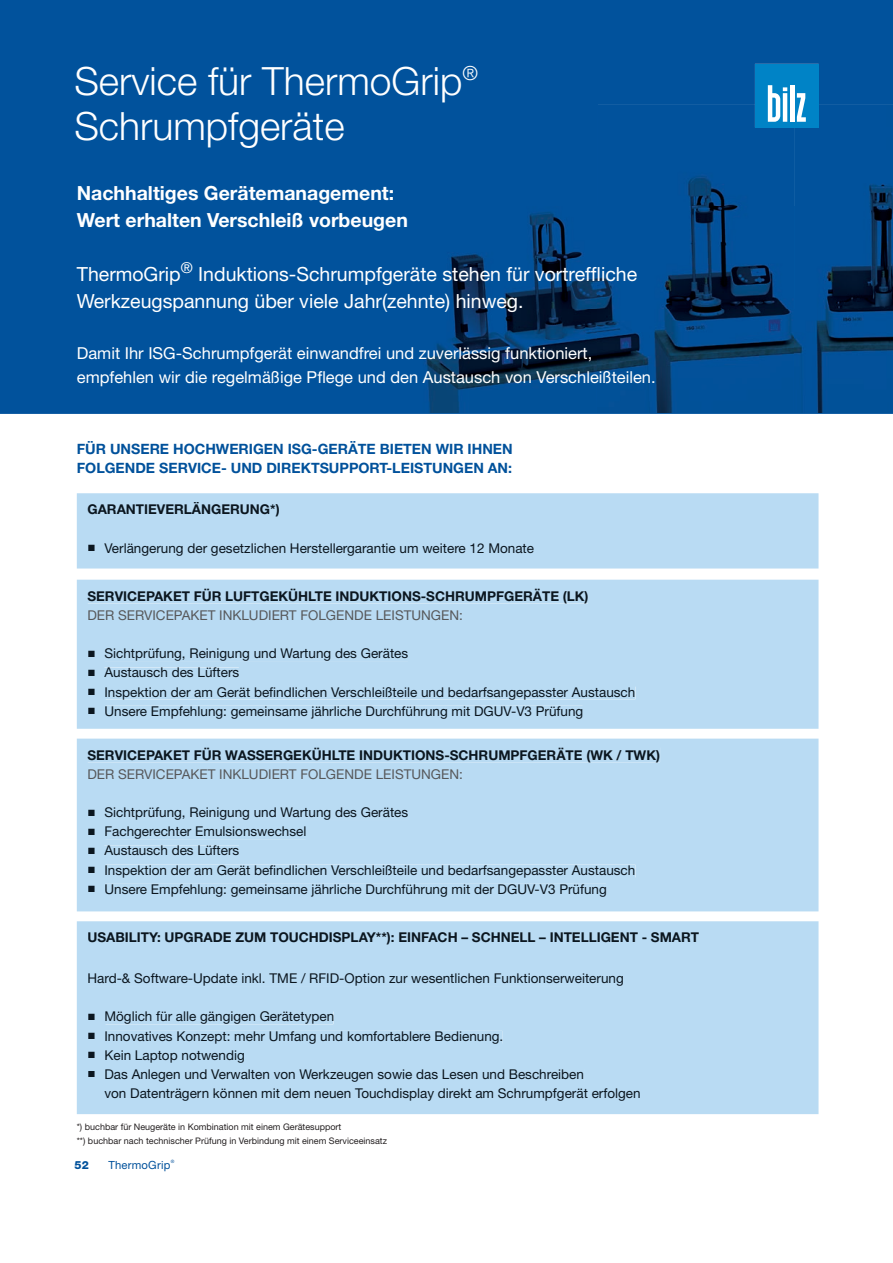
<style>
.page{position:relative;width:893px;height:1263px;background:#fff}
.page>*{position:absolute;margin:0;border:0;box-sizing:border-box;transform-origin:0 0}
.t1{font:300 39px/45px "Helvetica Neue LT";color:#fff}
.t2{font:19.5px/27px "Helvetica Neue LT";color:#fff}
.t3{font:700 19.5px/27px "Helvetica Neue LT";color:#fff}
.t4{font:16.5px/24px "Helvetica Neue LT";color:#fff}
.t5{font:700 14.25px/19.2px "Helvetica Neue LT";color:#01519b}
.t6{font:13.5px/19.2px "Helvetica Neue LT";color:#0b161f}
.t7{font:700 13.5px "Helvetica Neue LT";color:#0b161f}
.t8{font:13.5px "Helvetica Neue LT";color:#57585a}
.t9{font:11.25px "Helvetica Neue LT";letter-spacing:.02em;color:#01519b}
.t10{font:800 11.25px "Helvetica Neue LT";color:#01519b}
.t11{font:9px/13.5px "Helvetica Neue LT";color:#231f20}
.t12{font:4.5px "Helvetica Neue LT";color:#01519b}
.s1{font-family:"Arial"}
</style>
<div class="page">
<div style="left:0;top:0;width:893px;height:414px;background:#01529c"></div>
<img style="left:401px;top:104px;width:492px;height:308px">
<div style="left:77px;top:493px;width:741px;height:75px;background:#b9dbf3"></div>
<div style="left:88px;top:502px;width:191px;height:15px;background:#b9dbf3"></div>
<div style="left:88px;top:545px;width:7px;height:6px;background:#b9dbf3"></div>
<div style="left:104px;top:543px;width:430px;height:12px;background:#b9dbf3"></div>
<div style="left:77px;top:580px;width:741px;height:149px;background:#b9dbf3"></div>
<div style="left:88px;top:588px;width:500px;height:15px;background:#b9dbf3"></div>
<div style="left:89px;top:610px;width:373px;height:10px;background:#b9dbf3"></div>
<div style="left:88px;top:650px;width:7px;height:7px;background:#b9dbf3"></div>
<div style="left:105px;top:648px;width:303px;height:13px;background:#b9dbf3"></div>
<div style="left:88px;top:670px;width:7px;height:6px;background:#b9dbf3"></div>
<div style="left:104px;top:668px;width:135px;height:9px;background:#b9dbf3"></div>
<div style="left:88px;top:689px;width:7px;height:6px;background:#b9dbf3"></div>
<div style="left:106px;top:687px;width:529px;height:12px;background:#b9dbf3"></div>
<div style="left:88px;top:708px;width:7px;height:6px;background:#b9dbf3"></div>
<div style="left:105px;top:706px;width:477px;height:12px;background:#b9dbf3"></div>
<div style="left:77px;top:739px;width:741px;height:172px;background:#b9dbf3"></div>
<div style="left:88px;top:747px;width:572px;height:15px;background:#b9dbf3"></div>
<div style="left:89px;top:769px;width:373px;height:10px;background:#b9dbf3"></div>
<div style="left:88px;top:809px;width:7px;height:7px;background:#b9dbf3"></div>
<div style="left:105px;top:807px;width:303px;height:13px;background:#b9dbf3"></div>
<div style="left:88px;top:828px;width:7px;height:7px;background:#b9dbf3"></div>
<div style="left:106px;top:827px;width:200px;height:12px;background:#b9dbf3"></div>
<div style="left:88px;top:848px;width:7px;height:6px;background:#b9dbf3"></div>
<div style="left:104px;top:846px;width:135px;height:10px;background:#b9dbf3"></div>
<div style="left:88px;top:867px;width:7px;height:6px;background:#b9dbf3"></div>
<div style="left:106px;top:865px;width:529px;height:12px;background:#b9dbf3"></div>
<div style="left:88px;top:886px;width:7px;height:6px;background:#b9dbf3"></div>
<div style="left:105px;top:884px;width:501px;height:12px;background:#b9dbf3"></div>
<div style="left:77px;top:921px;width:741px;height:193px;background:#b9dbf3"></div>
<div style="left:88px;top:932px;width:611px;height:13px;background:#b9dbf3"></div>
<div style="left:89px;top:973px;width:534px;height:13px;background:#b9dbf3"></div>
<div style="left:88px;top:1014px;width:7px;height:6px;background:#b9dbf3"></div>
<div style="left:106px;top:1011px;width:227px;height:13px;background:#b9dbf3"></div>
<div style="left:88px;top:1033px;width:7px;height:6px;background:#b9dbf3"></div>
<div style="left:106px;top:1031px;width:396px;height:12px;background:#b9dbf3"></div>
<div style="left:88px;top:1052px;width:7px;height:6px;background:#b9dbf3"></div>
<div style="left:106px;top:1050px;width:138px;height:12px;background:#b9dbf3"></div>
<div style="left:88px;top:1071px;width:7px;height:6px;background:#b9dbf3"></div>
<div style="left:106px;top:1069px;width:478px;height:13px;background:#b9dbf3"></div>
<div style="left:105px;top:1088px;width:535px;height:13px;background:#b9dbf3"></div>
<div style="left:755px;top:64px;width:64px;height:63px;background:#0083c6"></div>
<svg style="left:767px;top:85px;width:39px;height:37px"></svg>
<h1 class="t1" style="left:74px;top:57px;width:405px">Service für ThermoGrip<sup>®<br></sup>Schrumpfgeräte</h1>
<h2 class="t3" style="left:77px;top:179px;width:333px">Nachhaltiges Gerätemanagement:<br>Wert erhalten Verschleiß vorbeugen</h2>
<h2 class="t2" style="left:77px;top:260px;width:562px">ThermoGrip<sup>®</sup> Induktions-Schrumpfgeräte stehen für vortreffliche<br>Werkzeugspannung über viele Jahr(zehnte) hinweg.</h2>
<p class="t4" style="left:77px;top:341px;width:580px">Damit Ihr ISG-Schrumpfgerät einwandfrei und zuverlässig funktioniert, empfehlen wir die regelmäßige Pflege und den Austausch von Verschleißteilen.</p>
<p class="t5" style="left:77px;top:439px;width:437px">FÜR UNSERE HOCHWERIGEN ISG-GERÄTE BIETEN WIR IHNEN<br>FOLGENDE SERVICE- UND DIREKTSUPPORT-LEISTUNGEN AN:</p>
<p class="t7" style="left:87px;top:501px;width:194px">GARANTIEVERLÄNGERUNG*)</p>
<p class="t6" style="left:87px;top:538px;width:448px"><span class="s1">■</span> Verlängerung der gesetzlichen Herstellergarantie um weitere 12 Monate</p>
<p class="t7" style="left:87px;top:588px;width:503px">SERVICEPAKET FÜR LUFTGEKÜHLTE INDUKTIONS-SCHRUMPFGERÄTE (LK)</p>
<p class="t8" style="left:87px;top:607px;width:377px">DER SERVICEPAKET INKLUDIERT FOLGENDE LEISTUNGEN:</p>
<p class="t6" style="left:87px;top:644px;width:322px"><span class="s1">■</span> Sichtprüfung, Reinigung und Wartung des Gerätes</p>
<p class="t6" style="left:87px;top:663px;width:153px"><span class="s1">■</span> Austausch des Lüfters</p>
<p class="t6" style="left:87px;top:682px;width:549px"><span class="s1">■</span> Inspektion der am Gerät befindlichen Verschleißteile und bedarfsangepasster Austausch</p>
<p class="t6" style="left:87px;top:701px;width:497px"><span class="s1">■</span> Unsere Empfehlung: gemeinsame jährliche Durchführung mit DGUV-V3 Prüfung</p>
<p class="t7" style="left:87px;top:747px;width:574px">SERVICEPAKET FÜR WASSERGEKÜHLTE INDUKTIONS-SCHRUMPFGERÄTE (WK / TWK)</p>
<p class="t8" style="left:87px;top:766px;width:377px">DER SERVICEPAKET INKLUDIERT FOLGENDE LEISTUNGEN:</p>
<p class="t6" style="left:87px;top:803px;width:322px"><span class="s1">■</span> Sichtprüfung, Reinigung und Wartung des Gerätes</p>
<p class="t6" style="left:87px;top:822px;width:221px"><span class="s1">■</span> Fachgerechter Emulsionswechsel</p>
<p class="t6" style="left:87px;top:841px;width:153px"><span class="s1">■</span> Austausch des Lüfters</p>
<p class="t6" style="left:87px;top:860px;width:549px"><span class="s1">■</span> Inspektion der am Gerät befindlichen Verschleißteile und bedarfsangepasster Austausch</p>
<p class="t6" style="left:87px;top:879px;width:521px"><span class="s1">■</span> Unsere Empfehlung: gemeinsame jährliche Durchführung mit der DGUV-V3 Prüfung</p>
<p class="t7" style="left:87px;top:929px;width:613px">USABILITY: UPGRADE ZUM TOUCHDISPLAY**): EINFACH – SCHNELL – INTELLIGENT - SMART</p>
<p class="t6" style="left:87px;top:969px;width:538px">Hard-&amp; Software-Update inkl. TME / RFID-Option zur wesentlichen Funktionserweiterung</p>
<p class="t6" style="left:87px;top:1007px;width:248px"><span class="s1">■</span> Möglich für alle gängigen Gerätetypen</p>
<p class="t6" style="left:87px;top:1026px;width:417px"><span class="s1">■</span> Innovatives Konzept: mehr Umfang und komfortablere Bedienung.</p>
<p class="t6" style="left:87px;top:1045px;width:159px"><span class="s1">■</span> Kein Laptop notwendig</p>
<p class="t6" style="left:104px;top:1064px;width:538px;text-indent:-17px"><span class="s1">■</span> Das Anlegen und Verwalten von Werkzeugen sowie das Lesen und Beschreiben<br>von Datenträgern können mit dem neuen Touchdisplay direkt am Schrumpfgerät erfolgen</p>
<p class="t11" style="left:77px;top:1120px;width:312px">*) buchbar für Neugeräte in Kombination mit einem Gerätesupport<br>**) buchbar nach technischer Prüfung in Verbindung mit einem Serviceeinsatz</p>
<p class="t10" style="left:74px;top:1159px;width:16px">52</p>
<p class="t9" style="left:108px;top:1159px;width:63px">ThermoGrip</p>
<p class="t12" style="left:171px;top:1159px;width:5px">®</p>
</div>
